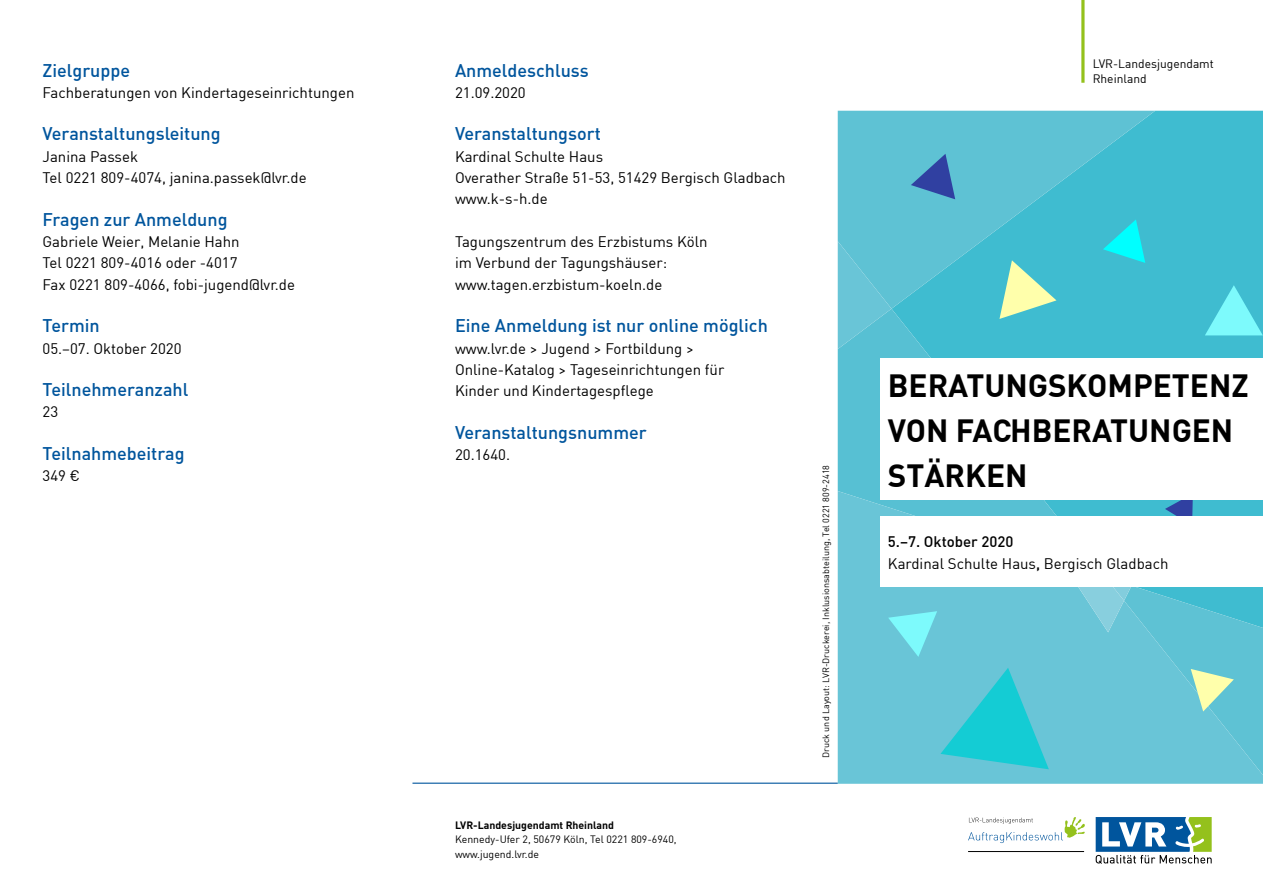
<style>
.page{position:relative;width:1263px;height:893px;background:#fff}
.page>*{position:absolute;margin:0;border:0;box-sizing:border-box;transform-origin:0 0}
.Headline{font:700 31.5px/45px "DIN";color:#000}
.aaa_headline_erste_e{font:500 18px "DIN";color:#00559d}
.aaa_grundtext{font:15px/21.3px "DIN";color:#000}
.aaa_lvr_einrichtung{font:12px/14.9px "DIN";color:#000}
.aaa_abbinder_umschla{font:10.5px "DIN";color:#000}
.aaa_abbinder_umschla-2{font:700 10.5px "DIN";color:#000}
.t1{font:9px "DIN";color:#000}
.s1{font-weight:500}
</style>
<div class="page">
<div style="left:1079px;top:111px;width:184px;height:247px;background:#3fbcd0"></div>
<svg style="left:838px;top:309px;width:241px;height:182px;background:#4dbed2"></svg>
<svg style="left:838px;top:111px;width:317px;height:198px;background:#51bfd2"></svg>
<svg style="left:838px;top:241px;width:53px;height:108px;background:#62c3d5"></svg>
<svg style="left:838px;top:491px;width:425px;height:293px;background:#62c3d5"></svg>
<svg style="left:1205px;top:285px;width:58px;height:50px;background:#5ddae5"></svg>
<svg style="left:1103px;top:219px;width:42px;height:44px;background:#21dbe5"></svg>
<svg style="left:999px;top:260px;width:57px;height:59px;background:#97dabe"></svg>
<svg style="left:911px;top:154px;width:44px;height:45px;background:#4884bb"></svg>
<svg style="left:1165px;top:500px;width:28px;height:16px"></svg>
<svg style="left:888px;top:587px;width:375px;height:188px;background:#61c6d6"></svg>
<hr style="left:412px;top:783px;width:426px;height:1px;background:#00559d">
<svg style="left:1096px;top:817px;width:116px;height:47px"></svg>
<svg style="left:968px;top:817px;width:117px;height:26px"></svg>
<hr style="left:968px;top:851px;width:116px;height:1px;background:#000">
<hr style="left:1081px;top:0;width:3px;height:83px;background:#94c11c">
<div style="left:880px;top:359px;width:383px;height:141px;background:#fff"></div>
<div style="left:880px;top:516px;width:383px;height:71px;background:#fff"></div>
<p class="aaa_headline_erste_e" style="left:43px;top:59px;width:89px">Zielgruppe</p>
<p class="aaa_grundtext" style="left:43px;top:82px;width:313px">Fachberatungen von Kindertageseinrichtungen</p>
<p class="aaa_headline_erste_e" style="left:43px;top:122px;width:180px">Veranstaltungsleitung</p>
<p class="aaa_grundtext" style="left:43px;top:145px;width:97px">Janina Passek</p>
<p class="aaa_grundtext" style="left:43px;top:167px;width:266px">Tel 0221 809-4074, janina.passek@lvr.de</p>
<p class="aaa_headline_erste_e" style="left:43px;top:208px;width:187px">Fragen zur Anmeldung</p>
<p class="aaa_grundtext" style="left:43px;top:231px;width:199px">Gabriele Weier, Melanie Hahn</p>
<p class="aaa_grundtext" style="left:43px;top:252px;width:197px">Tel 0221 809-4016 oder -4017</p>
<p class="aaa_grundtext" style="left:43px;top:273px;width:254px">Fax 0221 809-4066, fobi-jugend@lvr.de</p>
<p class="aaa_headline_erste_e" style="left:43px;top:314px;width:59px">Termin</p>
<p class="aaa_grundtext" style="left:43px;top:337px;width:141px">05.–07. Oktober 2020</p>
<p class="aaa_headline_erste_e" style="left:43px;top:378px;width:147px">Teilnehmeranzahl</p>
<p class="aaa_grundtext" style="left:43px;top:401px;width:17px">23</p>
<p class="aaa_headline_erste_e" style="left:43px;top:442px;width:144px">Teilnahmebeitrag</p>
<p class="aaa_grundtext" style="left:43px;top:465px;width:39px">349 €</p>
<p class="aaa_headline_erste_e" style="left:455px;top:59px;width:135px">Anmeldeschluss</p>
<p class="aaa_grundtext" style="left:455px;top:82px;width:72px">21.09.2020</p>
<p class="aaa_headline_erste_e" style="left:455px;top:122px;width:147px">Veranstaltungsort</p>
<p class="aaa_grundtext" style="left:455px;top:145px;width:150px">Kardinal Schulte Haus</p>
<p class="aaa_grundtext" style="left:455px;top:167px;width:332px">Overather Straße 51-53, 51429 Bergisch Gladbach</p>
<p class="aaa_grundtext" style="left:455px;top:188px;width:94px">www.k-s-h.de</p>
<p class="aaa_grundtext" style="left:455px;top:231px;width:254px">Tagungszentrum des Erzbistums Köln</p>
<p class="aaa_grundtext" style="left:455px;top:252px;width:214px">im Verbund der Tagungshäuser:</p>
<p class="aaa_grundtext" style="left:455px;top:273px;width:209px">www.tagen.erzbistum-koeln.de</p>
<p class="aaa_headline_erste_e" style="left:455px;top:314px;width:314px">Eine Anmeldung ist nur online möglich</p>
<p class="aaa_grundtext" style="left:455px;top:337px;width:271px">www.lvr.de &gt; Jugend &gt; Fortbildung &gt;<br>Online-Katalog &gt; Tageseinrichtungen für<br>Kinder und Kindertagespflege</p>
<p class="aaa_headline_erste_e" style="left:455px;top:421px;width:193px">Veranstaltungsnummer</p>
<p class="aaa_grundtext" style="left:455px;top:444px;width:57px">20.1640.</p>
<p class="aaa_abbinder_umschla-2" style="left:455px;top:818px;width:161px">LVR-Landesjugendamt Rheinland</p>
<p class="aaa_abbinder_umschla" style="left:455px;top:833px;width:223px">Kennedy-Ufer 2, 50679 Köln, Tel 0221 809-6940,</p>
<p class="aaa_abbinder_umschla" style="left:455px;top:848px;width:86px">www.jugend.lvr.de</p>
<p class="t1" style="left:820px;top:758px;width:295px;rotate:-90deg">Druck und Layout: LVR-Druckerei, Inklusionsabteilung, Tel 0221 809-2418</p>
<p class="aaa_lvr_einrichtung" style="left:1093px;top:56px;width:123px">LVR-Landesjugendamt<br>Rheinland</p>
<p class="Headline" style="left:888px;top:362px;width:362px">BERATUNGSKOMPETENZ<br>VON FACHBERATUNGEN<br>STÄRKEN</p>
<p class="aaa_grundtext" style="left:888px;top:530px;width:282px;line-height:22.5px"><span class="s1">5.–7. Oktober 2020<br></span>Kardinal Schulte Haus<span class="s1">,</span> Bergisch Gladbach</p>
</div>
